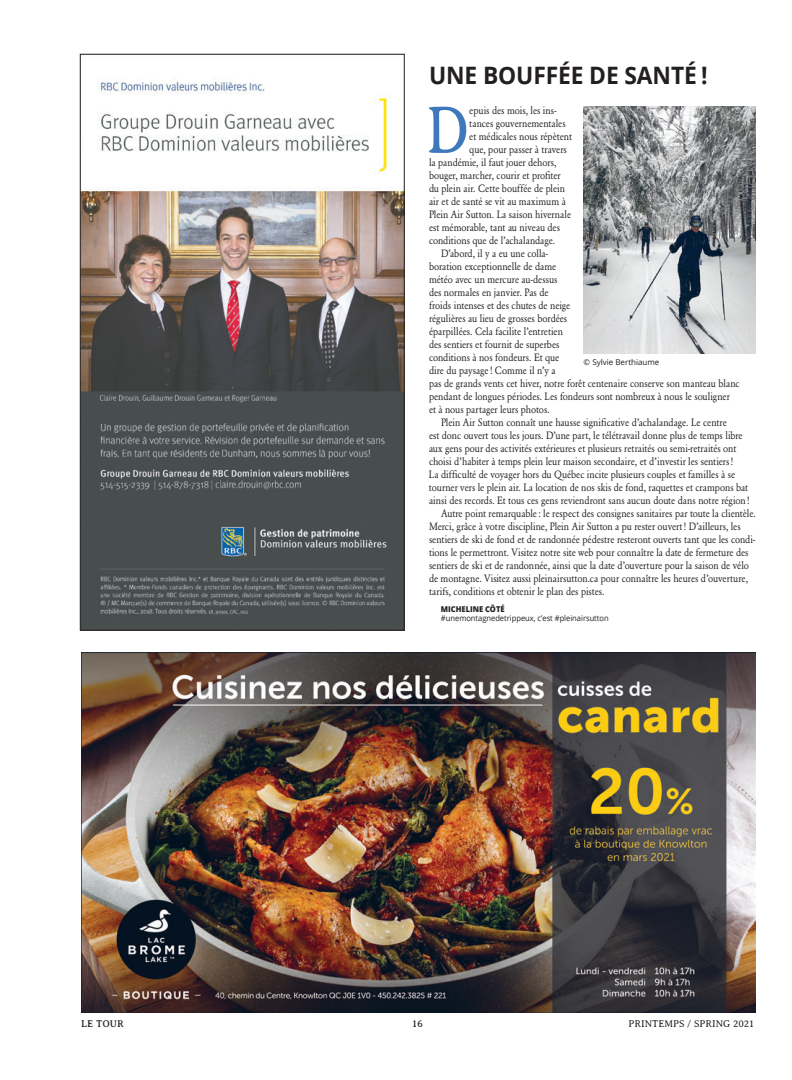
<style>
.page{position:relative;width:792px;height:1080px;background:#fff}
.page>*{position:absolute;margin:0;border:0;box-sizing:border-box;transform-origin:0 0}
.t1{font:300 68.3px "Averia Serif";color:#3e79bd;scale:.9 1}
.Titre{font:700 24px "Open Sans";letter-spacing:-.005em;color:#231f20;scale:.95 1}
.t2{font:10.5px/13px "Garamond BE";letter-spacing:-.005em;color:#231f20;scale:.9 1}
.t3{font:300 10px "Averia Serif";color:#231f20}
.t4{font:10px "Averia Serif";color:#231f20}
.Sous-Auteur{font:8px "Open Sans";letter-spacing:-.005em;color:#231f20;scale:.95 1}
.Légende-Crédit{font:8px "Open Sans";color:#231f20}
.Auteur{font:800 8px "Open Sans";letter-spacing:-.005em;color:#231f20;scale:.95 1}
</style>
<div class="page">
<img style="left:81px;top:652px;width:675px;height:361px">
<img style="left:82px;top:81px;width:321px;height:547px">
<img style="left:584px;top:107px;width:172px;height:247px">
<p class="Titre" style="left:429px;top:59px;width:295px">UNE BOUFFÉE DE SANTÉ !</p>
<p class="t1" style="left:425px;top:93px;width:51px">D</p>
<p class="t2" style="left:469px;top:104px;width:99px">epuis des mois, les ins-</p>
<p class="t2" style="left:469px;top:117px;width:109px">tances gouvernementales</p>
<p class="t2" style="left:469px;top:130px;width:116px">et médicales nous répètent</p>
<p class="t2" style="left:469px;top:143px;width:110px">que, pour passer à travers</p>
<p class="t2" style="left:429px;top:156px;width:143px">la pandémie, il faut jouer dehors,</p>
<p class="t2" style="left:429px;top:169px;width:148px">bouger, marcher, courir et profiter</p>
<p class="t2" style="left:429px;top:182px;width:153px">du plein air. Cette bouffée de plein</p>
<p class="t2" style="left:429px;top:195px;width:154px">air et de santé se vit au maximum à</p>
<p class="t2" style="left:429px;top:208px;width:159px">Plein Air Sutton. La saison hivernale</p>
<p class="t2" style="left:429px;top:221px;width:147px">est mémorable, tant au niveau des</p>
<p class="t2" style="left:429px;top:234px;width:142px">conditions que de l’achalandage.</p>
<p class="t2" style="left:429px;top:247px;width:347px;text-indent:12px">D’abord, il y a eu une colla-<br>boration exceptionnelle de dame<br>météo avec un mercure au-dessus<br>des normales en janvier. Pas de<br>froids intenses et des chutes de neige<br>régulières au lieu de grosses bordées<br>éparpillées. Cela facilite l’entretien<br>des sentiers et fournit de superbes<br>conditions à nos fondeurs. Et que<br>dire du paysage ! Comme il n’y a<br>pas de grands vents cet hiver, notre forêt centenaire conserve son manteau blanc pendant de longues périodes. Les fondeurs sont nombreux à nous le souligner<br>et à nous partager leurs photos.</p>
<p class="t2" style="left:429px;top:416px;width:358px;text-indent:12px">Plein Air Sutton connaît une hausse significative d’achalandage. Le centre<br>est donc ouvert tous les jours. D’une part, le télétravail donne plus de temps libre aux gens pour des activités extérieures et plusieurs retraités ou semi-retraités ont choisi d’habiter à temps plein leur maison secondaire, et d’investir les sentiers!<br>La difficulté de voyager hors du Québec incite plusieurs couples et familles à se tourner vers le plein air. La location de nos skis de fond, raquettes et crampons bat ainsi des records. Et tous ces gens reviendront sans aucun doute dans notre région!</p>
<p class="t2" style="left:429px;top:507px;width:365px;text-indent:12px">Autre point remarquable : le respect des consignes sanitaires par toute la clientèle.<br>Merci, grâce à votre discipline, Plein Air Sutton a pu rester ouvert! D’ailleurs, les sentiers de ski de fond et de randonnée pédestre resteront ouverts tant que les condi&shy;tions le permettront. Visitez notre site web pour connaître la date de fermeture des sentiers de ski et de randonnée, ainsi que la date d’ouverture pour la saison de vélo de montagne. Visitez aussi pleinairsutton.ca pour connaître les heures d’ouverture, tarifs, conditions et obtenir le plan des pistes.</p>
<p class="Auteur" style="left:441px;top:603px;width:68px">MICHELINE CÔTÉ</p>
<p class="Sous-Auteur" style="left:441px;top:613px;width:178px">#unemontagnedetrippeux, c’est #pleinairsutton</p>
<p class="Légende-Crédit" style="left:584px;top:357px;width:77px">© Sylvie Berthiaume</p>
<p class="t4" style="left:81px;top:1018px;width:44px">LE TOUR</p>
<p class="t4" style="left:412px;top:1018px;width:12px">16</p>
<p class="t3" style="left:629px;top:1019px;width:127px">PRINTEMPS / SPRING 2021</p>
</div>
